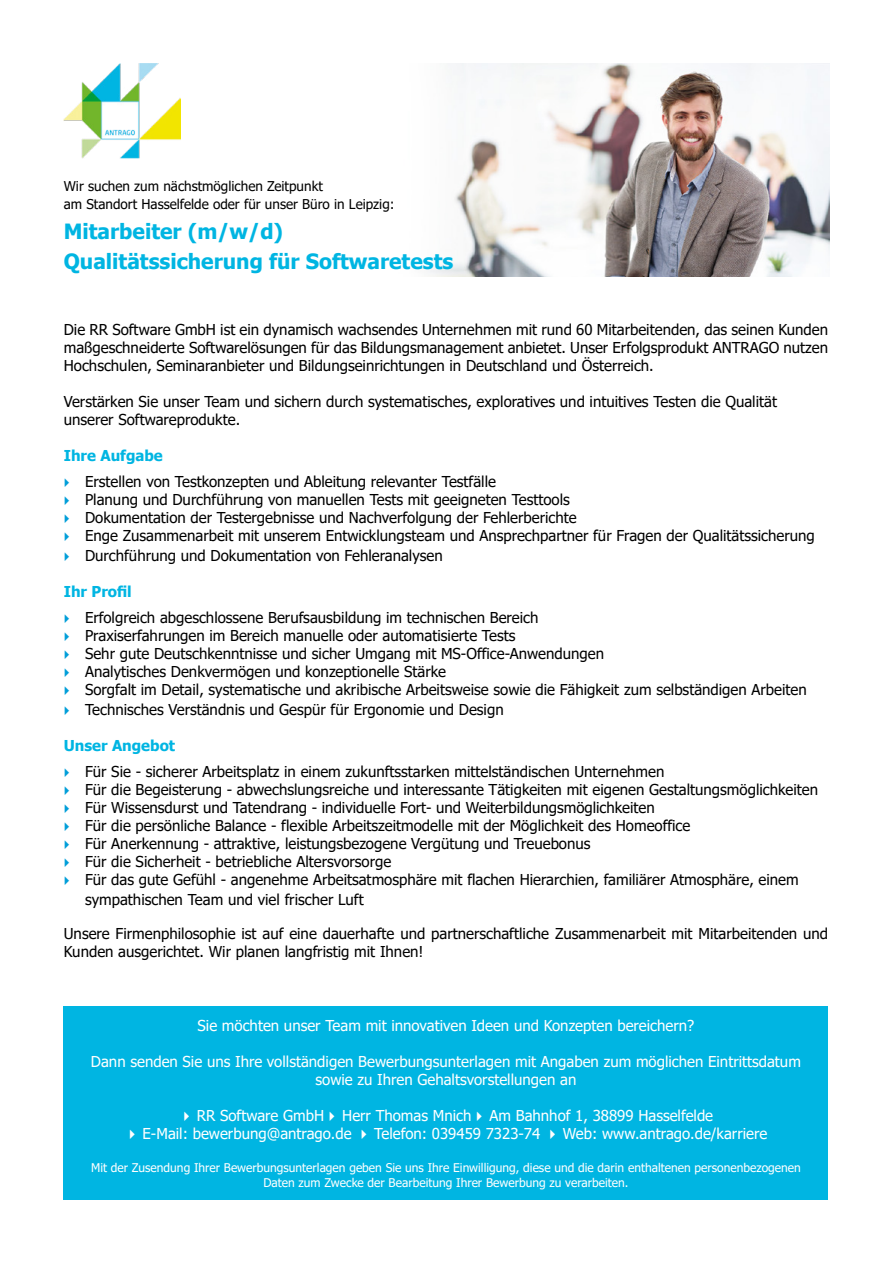
<style>
.page{position:relative;width:893px;height:1263px;background:#fff}
.page>*{position:absolute;margin:0;border:0;box-sizing:border-box;transform-origin:0 0}
.t1{font:700 21px/30px "Tahoma";color:#00b5e2}
.t2{font:15px/18px "Tahoma";color:#000}
.t3{font:15px/18px "Tahoma";color:#fff;text-align:center}
.t4{font:700 15px "Tahoma";color:#00b5e2}
.t5{font:13.5px/18px "Tahoma";color:#000}
.t6{font:12px/15px "Tahoma";color:#fff;text-align:center}
</style>
<div class="page">
<img style="left:119px;top:63px;width:710px;height:213px">
<img style="left:64px;top:64px;width:117px;height:95px">
<div style="left:64px;top:1006px;width:764px;height:193px;background:#00b5e2"></div>
<p class="t5" style="left:64px;top:178px;width:332px">Wir suchen zum nächstmöglichen Zeitpunkt<br>am Standort Hasselfelde oder für unser Büro in Leipzig:</p>
<h1 class="t1" style="left:64px;top:218px;width:391px">Mitarbeiter (m/w/d)<br>Qualitätssicherung für Softwaretests</h1>
<p class="t2" style="left:64px;top:321px;width:766px;text-align:justify">Die RR Software GmbH ist ein dynamisch wachsendes Unternehmen mit rund 60 Mitarbeitenden, das seinen Kunden maßgeschneiderte Softwarelösungen für das Bildungsmanagement anbietet. Unser Erfolgsprodukt ANTRAGO nutzen Hochschulen, Seminaranbieter und Bildungseinrichtungen in Deutschland und Österreich.</p>
<p class="t2" style="left:64px;top:393px;width:715px">Verstärken Sie unser Team und sichern durch systematisches, exploratives und intuitives Testen die Qualität unserer Softwareprodukte.</p>
<p class="t4" style="left:64px;top:445px;width:101px">Ihre Aufgabe</p>
<p class="t2" style="left:85px;top:474px;width:731px">Erstellen von Testkonzepten und Ableitung relevanter Testfälle<br>Planung und Durchführung von manuellen Tests mit geeigneten Testtools<br>Dokumentation der Testergebnisse und Nachverfolgung der Fehlerberichte<br>Enge Zusammenarbeit mit unserem Entwicklungsteam und Ansprechpartner für Fragen der Qualitätssicherung</p>
<p class="t2" style="left:85px;top:547px;width:359px">Durchführung und Dokumentation von Fehleranalysen</p>
<p class="t4" style="left:64px;top:581px;width:70px">Ihr Profil</p>
<p class="t2" style="left:85px;top:610px;width:723px">Erfolgreich abgeschlossene Berufsausbildung im technischen Bereich<br>Praxiserfahrungen im Bereich manuelle oder automatisierte Tests<br>Sehr gute Deutschkenntnisse und sicher Umgang mit MS-Office-Anwendungen<br>Analytisches Denkvermögen und konzeptionelle Stärke<br>Sorgfalt im Detail, systematische und akribische Arbeitsweise sowie die Fähigkeit zum selbständigen Arbeiten</p>
<p class="t2" style="left:85px;top:701px;width:420px">Technisches Verständnis und Gespür für Ergonomie und Design</p>
<p class="t4" style="left:64px;top:735px;width:113px">Unser Angebot</p>
<p class="t2" style="left:85px;top:764px;width:735px">Für Sie - sicherer Arbeitsplatz in einem zukunftsstarken mittelständischen Unternehmen<br>Für die Begeisterung - abwechslungsreiche und interessante Tätigkeiten mit eigenen Gestaltungsmöglichkeiten Für Wissensdurst und Tatendrang - individuelle Fort- und Weiterbildungsmöglichkeiten<br>Für die persönliche Balance - flexible Arbeitszeitmodelle mit der Möglichkeit des Homeoffice<br>Für Anerkennung - attraktive, leistungsbezogene Vergütung und Treuebonus<br>Für die Sicherheit - betriebliche Altersvorsorge<br>Für das gute Gefühl - angenehme Arbeitsatmosphäre mit flachen Hierarchien, familiärer Atmosphäre, einem</p>
<p class="t2" style="left:85px;top:891px;width:280px">sympathischen Team und viel frischer Luft</p>
<p class="t2" style="left:64px;top:925px;width:766px">Unsere Firmenphilosophie ist auf eine dauerhafte und partnerschaftliche Zusammenarbeit mit Mitarbeitenden und<br>Kunden ausgerichtet. Wir planen langfristig mit Ihnen!</p>
<p class="t3" style="left:198px;top:1017px;width:498px">Sie möchten unser Team mit innovativen Ideen und Konzepten bereichern?</p>
<p class="t3" style="left:91px;top:1053px;width:711px">Dann senden Sie uns Ihre vollständigen Bewerbungsunterlagen mit Angaben zum möglichen Eintrittsdatum sowie zu Ihren Gehaltsvorstellungen an</p>
<p class="t3" style="left:179px;top:1107px;width:536px">✔ RR Software GmbH✔ Herr Thomas Mnich✔ Am Bahnhof 1, 38899 Hasselfelde</p>
<p class="t3" style="left:125px;top:1125px;width:644px">✔ E-Mail: bewerbung@antrago.de ✔ Telefon: 039459 7323-74 ✔ Web: www.antrago.de/karriere</p>
<p class="t6" style="left:91px;top:1160px;width:711px">Mit der Zusendung Ihrer Bewerbungsunterlagen geben Sie uns Ihre Einwilligung, diese und die darin enthaltenen personenbezogenen<br>Daten zum Zwecke der Bearbeitung Ihrer Bewerbung zu verarbeiten.</p>
</div>
